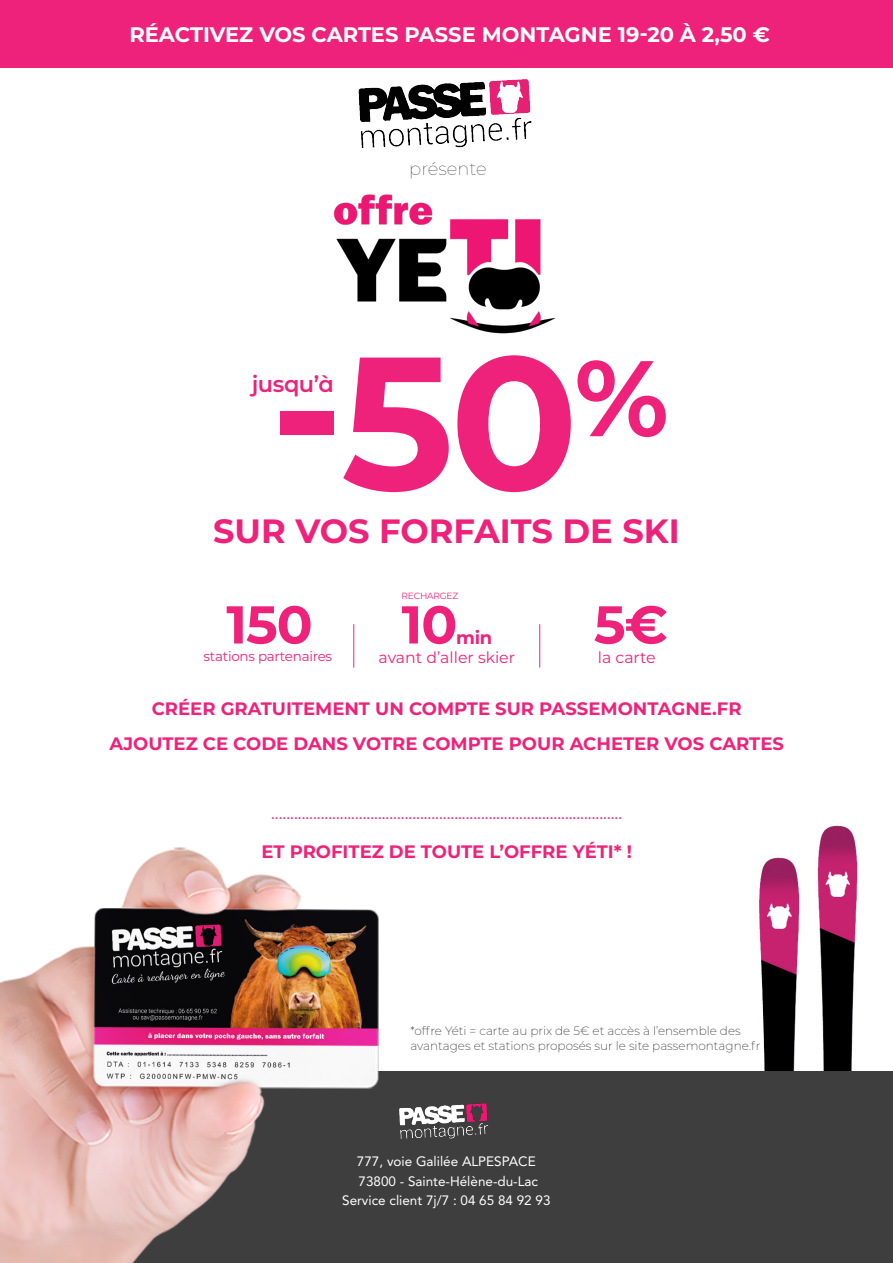
<style>
.page{position:relative;width:893px;height:1263px;background:#fff}
.page>*{position:absolute;margin:0;border:0;box-sizing:border-box;transform-origin:0 0}
.t1{font:700 189px "Montserrat";color:#ee227b}
.t2{font:700 53.1px "Montserrat";color:#ee227b}
.t3{font:700 33.6px "Montserrat";color:#ee227b}
.t4{font:600 22.5px "Montserrat Alternates";letter-spacing:-.02em;color:#ee227b}
.t5{font:700 21px "Montserrat";color:#fff}
.t6{font:700 18px "Montserrat";color:#ee227b}
.t7{font:18px "Montserrat Alternates";color:#ee227b}
.t8{font:100 18px "Montserrat";color:#231f20}
.t9{font:15.75px "Montserrat";color:#ee227b}
.t10{font:13.5px "Avenir";color:#fff}
.t11{font:13.5px "Montserrat";letter-spacing:-.02em;color:#ee227b}
.t12{font:200 12px/14.4px "Montserrat";color:#231f20}
.t13{font:9px "Montserrat";letter-spacing:-.02em;color:#ee227b}
</style>
<div class="page">
<img style="left:759px;top:857px;width:41px;height:214px">
<img style="left:817px;top:825px;width:41px;height:246px">
<div style="left:0;top:1071px;width:893px;height:192px;background:#3e3e3f"></div>
<img style="left:358px;top:79px;width:174px;height:69px">
<hr style="left:353px;top:624px;width:1px;height:44px;background:#ee227b">
<hr style="left:539px;top:624px;width:1px;height:44px;background:#ee227b">
<div style="left:0;top:0;width:893px;height:68px;background:#ee227b"></div>
<img style="left:0;top:847px;width:489px;height:416px">
<img style="left:334px;top:194px;width:222px;height:140px">
<p class="t5" style="left:129px;top:19px;width:642px">RÉACTIVEZ VOS CARTES PASSE MONTAGNE 19-20 À 2,50 €</p>
<p class="t8" style="left:409px;top:157px;width:79px">présente</p>
<p class="t1" style="left:268px;top:286px;width:402px">-50<sup>%</sup></p>
<p class="t4" style="left:252px;top:368px;width:83px">jusqu’à</p>
<p class="t3" style="left:213px;top:507px;width:468px">SUR VOS FORFAITS DE SKI</p>
<p class="t13" style="left:402px;top:589px;width:58px">RECHARGEZ</p>
<p class="t2" style="left:226px;top:586px;width:88px">150</p>
<p class="t2" style="left:401px;top:586px;width:57px">10</p>
<p class="t6" style="left:456px;top:624px;width:38px">min</p>
<p class="t2" style="left:594px;top:586px;width:76px">5€</p>
<p class="t11" style="left:204px;top:647px;width:130px">stations partenaires</p>
<p class="t9" style="left:379px;top:647px;width:138px">avant d’aller skier</p>
<p class="t9" style="left:598px;top:647px;width:59px">la carte</p>
<p class="t6" style="left:152px;top:696px;width:591px">CRÉER GRATUITEMENT UN COMPTE SUR PASSEMONTAGNE.FR</p>
<p class="t6" style="left:110px;top:730px;width:676px">AJOUTEZ CE CODE DANS VOTRE COMPTE POUR ACHETER VOS CARTES</p>
<p class="t7" style="left:271px;top:800px;width:353px">............................................................................................</p>
<p class="t6" style="left:261px;top:838px;width:372px">ET PROFITEZ DE TOUTE L’OFFRE YÉTI* !</p>
<p class="t12" style="left:410px;top:1023px;width:352px">*offre Yéti = carte au prix de 5€ et accès à l’ensemble des avantages et stations proposés sur le site passemontagne.fr</p>
<p class="t10" style="left:357px;top:1154px;width:180px">777, voie Galilée ALPESPACE</p>
<p class="t10" style="left:358px;top:1173px;width:181px">73800 - Sainte-Hélène-du-Lac</p>
<p class="t10" style="left:342px;top:1193px;width:210px">Service client 7j/7 : 04 65 84 92 93</p>
</div>
